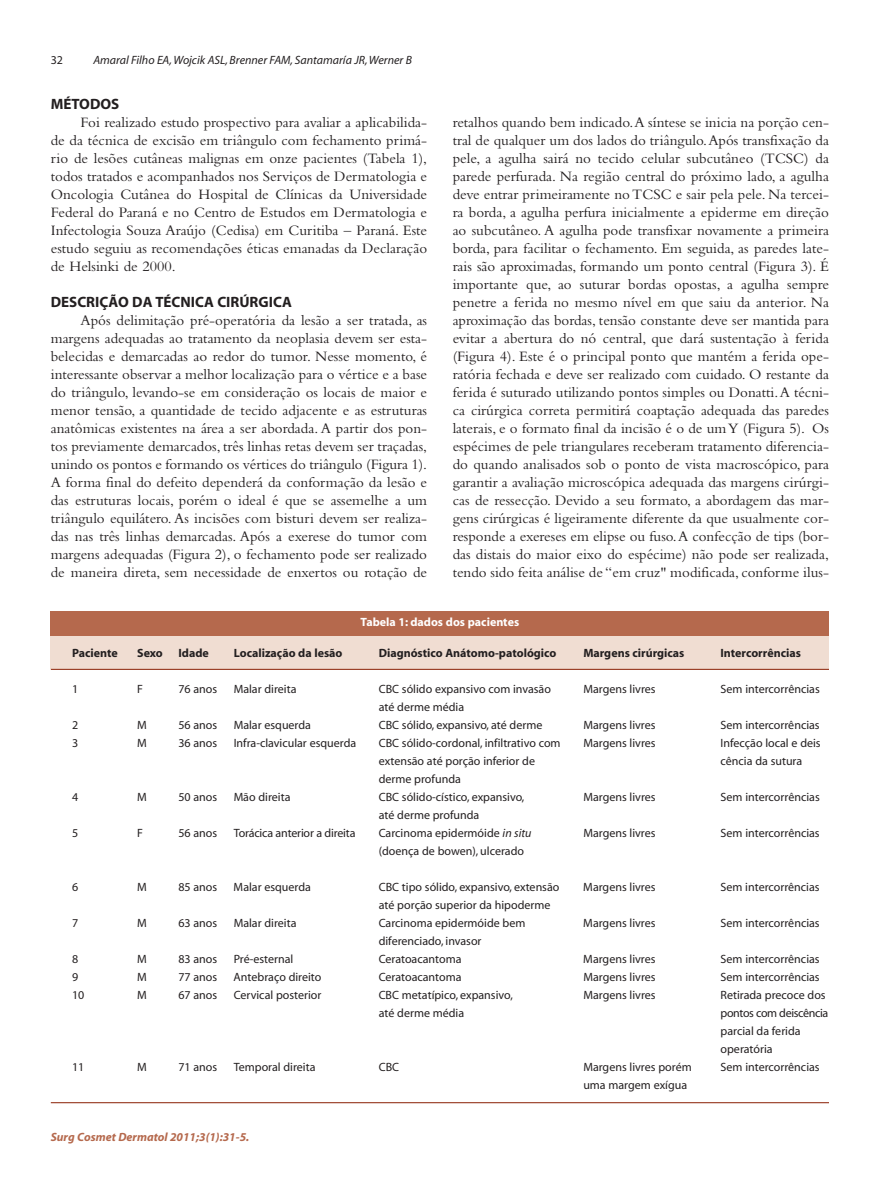
<style>
.page{position:relative;width:893px;height:1191px;background:#fff}
.page>*{position:absolute;margin:0;border:0;box-sizing:border-box;transform-origin:0 0}
.t1{font:15px/18px "Bembo";color:#231f20;text-align:justify}
.t2{font:700 15px "Myriad";color:#231f20}
.t3{font:12px/18px "Myriad";color:#231f20}
.t4{font:700 12px "Myriad";color:#231f20}
.t5{font:italic 12px "Myriad";color:#231f20}
.t6{font:italic 700 12px "Myriad";color:#b5694d}
.t7{font:700 12px "Myriad";color:#fff}
.s1{font-style:italic}
</style>
<div class="page">
<div style="left:51px;top:633px;width:778px;height:36px;background:#f0ddd2"></div>
<div style="left:51px;top:611px;width:778px;height:24px;background:#b5694d"></div>
<hr style="left:51px;top:669px;width:778px;height:1px;background:#8a1e03">
<hr style="left:51px;top:1102px;width:778px;height:1px;background:#8a1e03">
<p class="t3" style="left:51px;top:52px;width:14px">32</p>
<p class="t5" style="left:93px;top:56px;width:320px">Amaral Filho EA, Wojcik ASL, Brenner FAM, Santamaría JR, Werner B</p>
<p class="t2" style="left:51px;top:98px;width:70px">MÉTODOS</p>
<p class="t1" style="left:51px;top:115px;width:378px;text-indent:30px">Foi realizado estudo prospectivo para avaliar a aplicabilida&shy;de da técnica de excisão em triângulo com fechamento primá&shy;rio de lesões cutâneas malignas em onze pacientes (Tabela 1), todos tratados e acompanhados nos Serviços de Dermatologia e Oncologia Cutânea do Hospital de Clínicas da Universidade Federal do Paraná e no Centro de Estudos em Dermatologia e Infectologia Souza Araújo (Cedisa) em Curitiba – Paraná. Este estudo seguiu as recomendações éticas emanadas da Declaração de Helsinki de 2000.</p>
<p class="t2" style="left:51px;top:296px;width:243px">DESCRIÇÃO DA TÉCNICA CIRÚRGICA</p>
<p class="t1" style="left:51px;top:313px;width:378px;text-indent:30px">Após delimitação pré-operatória da lesão a ser tratada, as margens adequadas ao tratamento da neoplasia devem ser esta&shy;belecidas e demarcadas ao redor do tumor. Nesse momento, é interessante observar a melhor localização para o vértice e a base do triângulo, levando-se em consideração os locais de maior e menor tensão, a quantidade de tecido adjacente e as estruturas anatômicas existentes na área a ser abordada. A partir dos pon&shy;tos previamente demarcados, três linhas retas devem ser traçadas, unindo os pontos e formando os vértices do triângulo (Figura 1).<br>A forma final do defeito dependerá da conformação da lesão e das estruturas locais, porém o ideal é que se assemelhe a um triângulo equilátero. As incisões com bisturi devem ser realiza&shy;das nas três linhas demarcadas. Após a exerese do tumor com margens adequadas (Figura 2), o fechamento pode ser realizado de maneira direta, sem necessidade de enxertos ou rotação de</p>
<p class="t1" style="left:453px;top:115px;width:378px">retalhos quando bem indicado.A síntese se inicia na porção cen&shy;tral de qualquer um dos lados do triângulo.Após transfixação da pele, a agulha sairá no tecido celular subcutâneo (TCSC) da parede perfurada. Na região central do próximo lado, a agulha deve entrar primeiramente no TCSC e sair pela pele. Na tercei&shy;ra borda, a agulha perfura inicialmente a epiderme em direção ao subcutâneo. A agulha pode transfixar novamente a primeira borda, para facilitar o fechamento. Em seguida, as paredes late&shy;rais são aproximadas, formando um ponto central (Figura 3). É importante que, ao suturar bordas opostas, a agulha sempre penetre a ferida no mesmo nível em que saiu da anterior. Na aproximação das bordas, tensão constante deve ser mantida para evitar a abertura do nó central, que dará sustentação à ferida (Figura 4). Este é o principal ponto que mantém a ferida ope&shy;ratória fechada e deve ser realizado com cuidado. O restante da ferida é suturado utilizando pontos simples ou Donatti.A técni&shy;ca cirúrgica correta permitirá coaptação adequada das paredes laterais, e o formato final da incisão é o de um Y (Figura 5). Os espécimes de pele triangulares receberam tratamento diferencia&shy;do quando analisados sob o ponto de vista macroscópico, para garantir a avaliação microscópica adequada das margens cirúrgi&shy;cas de ressecção. Devido a seu formato, a abordagem das mar&shy;gens cirúrgicas é ligeiramente diferente da que usualmente cor&shy;responde a exereses em elipse ou fuso.A confecção de tips (bor&shy;das distais do maior eixo do espécime) não pode ser realizada, tendo sido feita análise de “em cruz" modificada, conforme ilus-</p>
<p class="t7" style="left:361px;top:618px;width:160px">Tabela 1: dados dos pacientes</p>
<p class="t4" style="left:72px;top:648px;width:47px">Paciente</p>
<p class="t4" style="left:137px;top:648px;width:27px">Sexo</p>
<p class="t4" style="left:178px;top:648px;width:32px">Idade</p>
<p class="t4" style="left:234px;top:648px;width:110px">Localização da lesão</p>
<p class="t4" style="left:379px;top:648px;width:179px">Diagnóstico Anátomo-patológico</p>
<p class="t4" style="left:583px;top:648px;width:103px">Margens cirúrgicas</p>
<p class="t4" style="left:720px;top:648px;width:82px">Intercorrências</p>
<p class="t3" style="left:72px;top:681px;width:8px">1</p>
<p class="t3" style="left:137px;top:681px;width:7px">F</p>
<p class="t3" style="left:178px;top:681px;width:40px">76 anos</p>
<p class="t3" style="left:234px;top:681px;width:64px">Malar direita</p>
<p class="t3" style="left:379px;top:681px;width:174px">CBC sólido expansivo com invasão</p>
<p class="t3" style="left:583px;top:681px;width:74px">Margens livres</p>
<p class="t3" style="left:721px;top:681px;width:101px">Sem intercorrências</p>
<p class="t3" style="left:379px;top:699px;width:87px">até derme média</p>
<p class="t3" style="left:72px;top:717px;width:8px">2</p>
<p class="t3" style="left:137px;top:717px;width:11px">M</p>
<p class="t3" style="left:178px;top:717px;width:40px">56 anos</p>
<p class="t3" style="left:234px;top:717px;width:79px">Malar esquerda</p>
<p class="t3" style="left:379px;top:717px;width:165px">CBC sólido, expansivo, até derme</p>
<p class="t3" style="left:583px;top:717px;width:74px">Margens livres</p>
<p class="t3" style="left:720px;top:717px;width:101px">Sem intercorrências</p>
<p class="t3" style="left:72px;top:735px;width:8px">3</p>
<p class="t3" style="left:137px;top:735px;width:11px">M</p>
<p class="t3" style="left:178px;top:735px;width:40px">36 anos</p>
<p class="t3" style="left:234px;top:735px;width:124px">Infra-clavicular esquerda</p>
<p class="t3" style="left:379px;top:735px;width:183px">CBC sólido-cordonal, infiltrativo com</p>
<p class="t3" style="left:583px;top:735px;width:74px">Margens livres</p>
<p class="t3" style="left:721px;top:735px;width:102px">Infecção local e deis</p>
<p class="t3" style="left:379px;top:753px;width:158px">extensão até porção inferior de</p>
<p class="t3" style="left:720px;top:753px;width:83px">cência da sutura</p>
<p class="t3" style="left:379px;top:771px;width:84px">derme profunda</p>
<p class="t3" style="left:72px;top:789px;width:8px">4</p>
<p class="t3" style="left:137px;top:789px;width:11px">M</p>
<p class="t3" style="left:178px;top:789px;width:40px">50 anos</p>
<p class="t3" style="left:234px;top:789px;width:58px">Mão direita</p>
<p class="t3" style="left:379px;top:789px;width:147px">CBC sólido-cístico, expansivo,</p>
<p class="t3" style="left:583px;top:789px;width:74px">Margens livres</p>
<p class="t3" style="left:721px;top:789px;width:101px">Sem intercorrências</p>
<p class="t3" style="left:379px;top:807px;width:102px">até derme profunda</p>
<p class="t3" style="left:72px;top:825px;width:8px">5</p>
<p class="t3" style="left:137px;top:825px;width:7px">F</p>
<p class="t3" style="left:178px;top:825px;width:40px">56 anos</p>
<p class="t3" style="left:234px;top:825px;width:123px">Torácica anterior a direita</p>
<p class="t3" style="left:379px;top:825px;width:154px">Carcinoma epidermóide <span class="s1">in situ</span></p>
<p class="t3" style="left:583px;top:825px;width:74px">Margens livres</p>
<p class="t3" style="left:720px;top:825px;width:101px">Sem intercorrências</p>
<p class="t3" style="left:379px;top:843px;width:147px">(doença de bowen), ulcerado</p>
<p class="t3" style="left:72px;top:879px;width:8px">6</p>
<p class="t3" style="left:137px;top:879px;width:11px">M</p>
<p class="t3" style="left:178px;top:879px;width:40px">85 anos</p>
<p class="t3" style="left:234px;top:879px;width:79px">Malar esquerda</p>
<p class="t3" style="left:379px;top:879px;width:182px">CBC tipo sólido, expansivo, extensão</p>
<p class="t3" style="left:583px;top:879px;width:74px">Margens livres</p>
<p class="t3" style="left:720px;top:879px;width:101px">Sem intercorrências</p>
<p class="t3" style="left:379px;top:897px;width:173px">até porção superior da hipoderme</p>
<p class="t3" style="left:72px;top:915px;width:8px">7</p>
<p class="t3" style="left:137px;top:915px;width:11px">M</p>
<p class="t3" style="left:178px;top:915px;width:40px">63 anos</p>
<p class="t3" style="left:234px;top:915px;width:64px">Malar direita</p>
<p class="t3" style="left:379px;top:915px;width:148px">Carcinoma epidermóide bem</p>
<p class="t3" style="left:583px;top:915px;width:74px">Margens livres</p>
<p class="t3" style="left:720px;top:915px;width:101px">Sem intercorrências</p>
<p class="t3" style="left:379px;top:933px;width:104px">diferenciado, invasor</p>
<p class="t3" style="left:72px;top:951px;width:8px">8</p>
<p class="t3" style="left:137px;top:951px;width:11px">M</p>
<p class="t3" style="left:178px;top:951px;width:40px">83 anos</p>
<p class="t3" style="left:234px;top:951px;width:61px">Pré-esternal</p>
<p class="t3" style="left:379px;top:951px;width:84px">Ceratoacantoma</p>
<p class="t3" style="left:583px;top:951px;width:74px">Margens livres</p>
<p class="t3" style="left:720px;top:951px;width:101px">Sem intercorrências</p>
<p class="t3" style="left:72px;top:969px;width:8px">9</p>
<p class="t3" style="left:137px;top:969px;width:11px">M</p>
<p class="t3" style="left:178px;top:969px;width:40px">77 anos</p>
<p class="t3" style="left:234px;top:969px;width:89px">Antebraço direito</p>
<p class="t3" style="left:379px;top:969px;width:84px">Ceratoacantoma</p>
<p class="t3" style="left:583px;top:969px;width:74px">Margens livres</p>
<p class="t3" style="left:721px;top:969px;width:101px">Sem intercorrências</p>
<p class="t3" style="left:72px;top:987px;width:14px">10</p>
<p class="t3" style="left:137px;top:987px;width:11px">M</p>
<p class="t3" style="left:178px;top:987px;width:40px">67 anos</p>
<p class="t3" style="left:234px;top:987px;width:89px">Cervical posterior</p>
<p class="t3" style="left:379px;top:987px;width:136px">CBC metatípico, expansivo,</p>
<p class="t3" style="left:583px;top:987px;width:74px">Margens livres</p>
<p class="t3" style="left:721px;top:987px;width:107px">Retirada precoce dos</p>
<p class="t3" style="left:379px;top:1005px;width:87px">até derme média</p>
<p class="t3" style="left:720px;top:1005px;width:109px">pontos com deiscência parcial da ferida operatória</p>
<p class="t3" style="left:72px;top:1059px;width:14px">11</p>
<p class="t3" style="left:137px;top:1059px;width:11px">M</p>
<p class="t3" style="left:178px;top:1059px;width:40px">71 anos</p>
<p class="t3" style="left:234px;top:1059px;width:83px">Temporal direita</p>
<p class="t3" style="left:379px;top:1059px;width:22px">CBC</p>
<p class="t3" style="left:583px;top:1059px;width:110px">Margens livres porém</p>
<p class="t3" style="left:720px;top:1059px;width:101px">Sem intercorrências</p>
<p class="t3" style="left:583px;top:1077px;width:105px">uma margem exígua</p>
<p class="t6" style="left:51px;top:1132px;width:200px">Surg Cosmet Dermatol 2011;3(1):31-5.</p>
</div>
